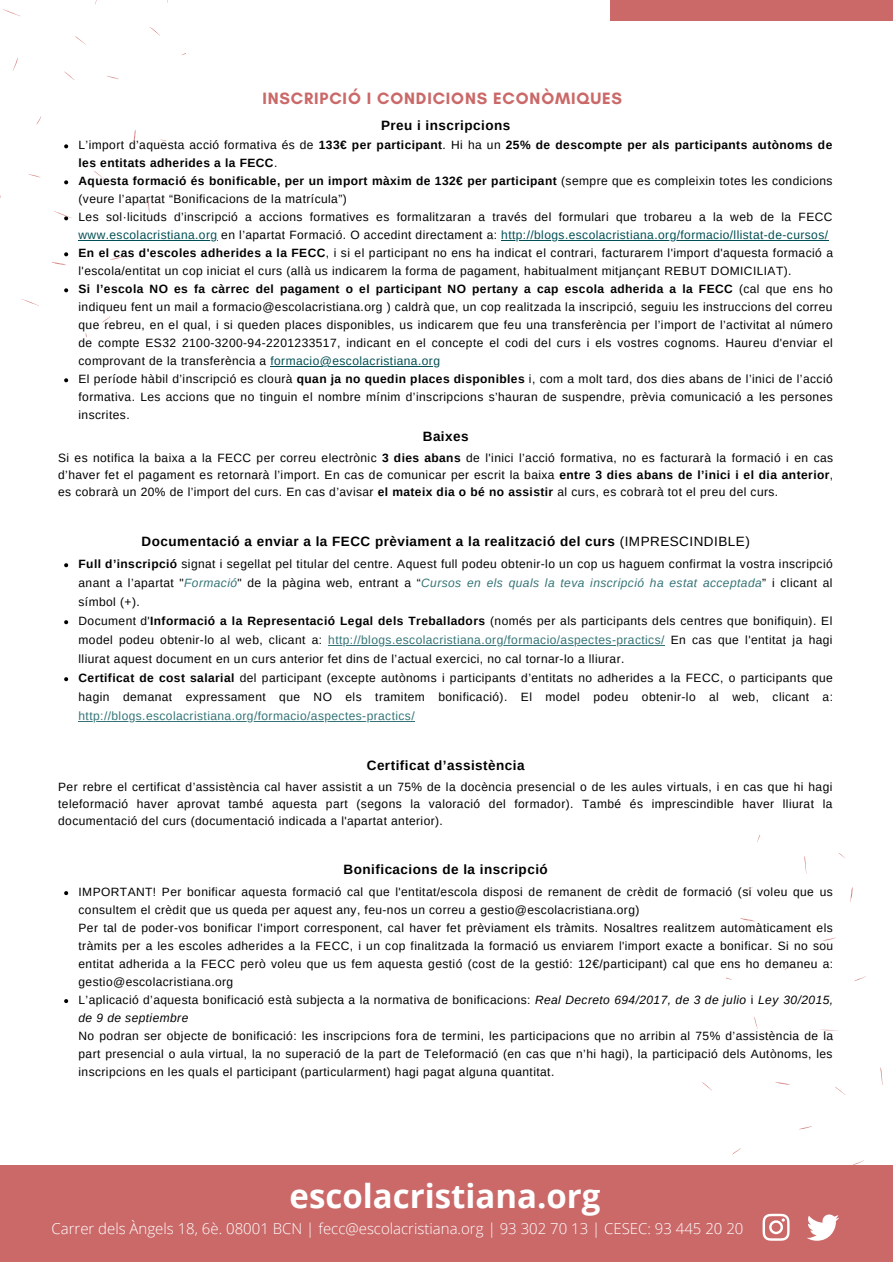
<style>
.page{position:relative;width:893px;height:1264px;background:#fff}
.page>*{position:absolute;margin:0;border:0;box-sizing:border-box;transform-origin:0 0}
.t1{font:700 33px "Open Sans";color:#fff}
.t2{font:700 16.8px "Glacial Indifference";letter-spacing:.05em;color:#cb6969}
.t3{font:300 15px "Open Sans";color:#fff}
.t4{font:700 13.5px "Arimo";letter-spacing:.035em;color:#000}
.t5{font:12px/18px "Arimo";letter-spacing:.035em;color:#000}
.t6{font:12px "Arimo";letter-spacing:.035em;color:#347476}
.s1{font-weight:700}
.s2{color:#004e53}
.s3{font-weight:400}
.s4{font-style:italic;color:#347476}
.s5{color:#347476}
.s6{font-style:italic}
</style>
<div class="page">
<svg style="left:740px;top:918px;width:14px;height:4px"></svg>
<svg style="left:850px;top:887px;width:3px;height:15px"></svg>
<svg style="left:804px;top:856px;width:3px;height:17px"></svg>
<svg style="left:823px;top:937px;width:12px;height:4px"></svg>
<svg style="left:820px;top:1029px;width:18px;height:2px"></svg>
<svg style="left:754px;top:1017px;width:4px;height:11px"></svg>
<svg style="left:702px;top:1082px;width:10px;height:8px"></svg>
<svg style="left:854px;top:976px;width:11px;height:5px"></svg>
<svg style="left:784px;top:964px;width:8px;height:6px"></svg>
<svg style="left:775px;top:1082px;width:14px;height:3px"></svg>
<svg style="left:880px;top:1067px;width:3px;height:17px"></svg>
<svg style="left:799px;top:1126px;width:13px;height:4px"></svg>
<svg style="left:853px;top:1160px;width:11px;height:5px"></svg>
<svg style="left:732px;top:1148px;width:8px;height:7px"></svg>
<svg style="left:835px;top:1086px;width:11px;height:9px"></svg>
<div style="left:0;top:1165px;width:892px;height:96px;background:#cb6969"></div>
<svg style="left:64px;top:144px;width:4px;height:4px"></svg>
<svg style="left:64px;top:180px;width:4px;height:4px"></svg>
<hr style="left:79px;top:240px;width:138px;height:1px;background:#004e53">
<hr style="left:501px;top:240px;width:327px;height:1px;background:#004e53">
<svg style="left:64px;top:288px;width:4px;height:4px"></svg>
<hr style="left:270px;top:366px;width:170px;height:1px;background:#004e53">
<svg style="left:64px;top:378px;width:4px;height:4px"></svg>
<svg style="left:64px;top:563px;width:4px;height:4px"></svg>
<svg style="left:64px;top:620px;width:4px;height:4px"></svg>
<hr style="left:328px;top:645px;width:336px;height:1px;background:#347476">
<svg style="left:64px;top:677px;width:4px;height:4px"></svg>
<hr style="left:79px;top:721px;width:336px;height:1px;background:#347476">
<svg style="left:64px;top:891px;width:4px;height:4px"></svg>
<svg style="left:64px;top:999px;width:4px;height:4px"></svg>
<div style="left:610px;top:0;width:282px;height:20px;background:#cb6969"></div>
<svg style="left:2px;top:9px;width:18px;height:7px"></svg>
<svg style="left:13px;top:58px;width:5px;height:13px"></svg>
<svg style="left:150px;top:27px;width:10px;height:9px"></svg>
<svg style="left:75px;top:36px;width:11px;height:9px"></svg>
<svg style="left:54px;top:211px;width:18px;height:9px"></svg>
<svg style="left:64px;top:71px;width:11px;height:9px"></svg>
<svg style="left:52px;top:252px;width:16px;height:14px"></svg>
<svg style="left:133px;top:130px;width:3px;height:15px"></svg>
<svg style="left:147px;top:199px;width:3px;height:14px"></svg>
<svg style="left:21px;top:299px;width:18px;height:7px"></svg>
<svg style="left:110px;top:256px;width:13px;height:4px"></svg>
<svg style="left:107px;top:76px;width:12px;height:3px"></svg>
<svg style="left:102px;top:316px;width:8px;height:7px"></svg>
<svg style="left:94px;top:171px;width:11px;height:8px"></svg>
<svg style="left:28px;top:174px;width:12px;height:3px"></svg>
<svg style="left:36px;top:116px;width:5px;height:9px"></svg>
<svg style="left:762px;top:1213px;width:27px;height:27px"></svg>
<svg style="left:807px;top:1214px;width:32px;height:26px"></svg>
<h2 class="t2" style="left:262px;top:88px;width:361px">INSCRIPCIÓ I CONDICIONS ECONÒMIQUES</h2>
<p class="t5" style="left:79px;top:136px;width:756px">L’import d’aquesta acció formativa és de <span class="s1">133€ per participant</span>. Hi ha un <span class="s1">25% de descompte per als participants autònoms de les entitats adherides a la FECC</span>.<br><span class="s1">Aquesta formació és bonificable, per un import màxim de 132€ per participant</span> (sempre que es compleixin totes les condicions (veure l’apartat “Bonificacions de la matrícula”)<br>Les sol·licituds d’inscripció a accions formatives es formalitzaran a través del formulari que trobareu a la web de la FECC <span class="s2">www.escolacristiana.org</span> en l’apartat Formació. O accedint directament a: <span class="s2">http://blogs.escolacristiana.org/formacio/llistat-de-cursos/ </span><span class="s1">En el cas d'escoles adherides a la FECC</span>, i si el participant no ens ha indicat el contrari, facturarem l'import d'aquesta formació a l'escola/entitat un cop iniciat el curs (allà us indicarem la forma de pagament, habitualment mitjançant REBUT DOMICILIAT).<br><span class="s1">Si l’escola NO es fa càrrec del pagament o el participant NO pertany a cap escola adherida a la FECC</span> (cal que ens ho indiqueu fent un mail a formacio@escolacristiana.org ) caldrà que, un cop realitzada la inscripció, seguiu les instruccions del correu que rebreu, en el qual, i si queden places disponibles, us indicarem que feu una transferència per l’import de l’activitat al número de compte ES32 2100-3200-94-2201233517, indicant en el concepte el codi del curs i els vostres cognoms. Haureu d'enviar el comprovant de la transferència a <span class="s2">formacio@escolacristiana.org<br></span>El període hàbil d’inscripció es clourà <span class="s1">quan ja no quedin places disponibles</span> i, com a molt tard, dos dies abans de l’inici de l’acció formativa. Les accions que no tinguin el nombre mínim d’inscripcions s’hauran de suspendre, prèvia comunicació a les persones inscrites.</p>
<p class="t4" style="left:381px;top:118px;width:131px">Preu i inscripcions</p>
<p class="t4" style="left:423px;top:429px;width:47px">Baixes</p>
<p class="t5" style="left:58px;top:449px;width:776px;line-height:17px;text-align:justify">Si es notifica la baixa a la FECC per correu electrònic <span class="s1">3 dies abans</span> de l'inici l’acció formativa, no es facturarà la formació i en cas d’haver fet el pagament es retornarà l’import. En cas de comunicar per escrit la baixa <span class="s1">entre 3 dies abans de l’inici i el dia anterior</span>, es cobrarà un 20% de l’import del curs. En cas d’avisar <span class="s1">el mateix dia o bé no assistir</span> al curs, es cobrarà tot el preu del curs.</p>
<p class="t4" style="left:142px;top:534px;width:609px">Documentació a enviar a la FECC prèviament a la realització del curs <span class="s3">(IMPRESCINDIBLE)</span></p>
<p class="t5" style="left:79px;top:554px;width:755px;line-height:19px"><span class="s1">Full d’inscripció</span> signat i segellat pel titular del centre. Aquest full podeu obtenir-lo un cop us haguem confirmat la vostra inscripció anant a l’apartat "<span class="s4">Formació</span>" de la pàgina web, entrant a “<span class="s4">Cursos en els quals la teva inscripció ha estat acceptada</span>” i clicant al símbol (+).<br>Document d'<span class="s1">Informació a la Representació Legal dels Treballadors</span> (només per als participants dels centres que bonifiquin). El model podeu obtenir-lo al web, clicant a: <span class="s5">http://blogs.escolacristiana.org/formacio/aspectes-practics/</span> En cas que l'entitat ja hagi lliurat aquest document en un curs anterior fet dins de l’actual exercici, no cal tornar-lo a lliurar.<br><span class="s1">Certificat de cost salarial</span> del participant (excepte autònoms i participants d’entitats no adherides a la FECC, o participants que hagin demanat expressament que NO els tramitem bonificació). El model podeu obtenir-lo al web, clicant a:</p>
<p class="t6" style="left:79px;top:709px;width:337px">http://blogs.escolacristiana.org/formacio/aspectes-practics/</p>
<p class="t4" style="left:367px;top:758px;width:159px">Certificat d’assistència</p>
<p class="t5" style="left:58px;top:778px;width:775px;line-height:17px;text-align:justify">Per rebre el certificat d’assistència cal haver assistit a un 75% de la docència presencial o de les aules virtuals, i en cas que hi hagi teleformació haver aprovat també aquesta part (segons la valoració del formador). També és imprescindible haver lliurat la documentació del curs (documentació indicada a l'apartat anterior).</p>
<p class="t4" style="left:343px;top:861px;width:206px">Bonificacions de la inscripció</p>
<p class="t5" style="left:79px;top:883px;width:755px">IMPORTANT! Per bonificar aquesta formació cal que l'entitat/escola disposi de remanent de crèdit de formació (si voleu que us consultem el crèdit que us queda per aquest any, feu-nos un correu a gestio@escolacristiana.org)</p>
<p class="t5" style="left:79px;top:918px;width:756px;text-align:justify">Per tal de poder-vos bonificar l'import corresponent, cal haver fet prèviament els tràmits. Nosaltres realitzem automàticament els tràmits per a les escoles adherides a la FECC, i un cop finalitzada la formació us enviarem l'import exacte a bonificar. Si no sou entitat adherida a la FECC però voleu que us fem aquesta gestió (cost de la gestió: 12€/participant) cal que ens ho demaneu a: gestio@escolacristiana.org</p>
<p class="t5" style="left:79px;top:990px;width:756px">L’aplicació d’aquesta bonificació està subjecta a la normativa de bonificacions: <span class="s6">Real Decreto 694/2017, de 3 de julio</span> i <span class="s6">Ley 30/2015, de 9 de septiembre</span></p>
<p class="t5" style="left:79px;top:1026px;width:756px;text-align:justify">No podran ser objecte de bonificació: les inscripcions fora de termini, les participacions que no arribin al 75% d’assistència de la part presencial o aula virtual, la no superació de la part de Teleformació (en cas que n’hi hagi), la participació dels Autònoms, les inscripcions en les quals el participant (particularment) hagi pagat alguna quantitat.</p>
<h1 class="t1" style="left:289px;top:1172px;width:312px">escolacristiana.org</h1>
<p class="t3" style="left:51px;top:1217px;width:693px">Carrer dels Àngels 18, 6è. 08001 BCN | fecc@escolacristiana.org | 93 302 70 13 | CESEC: 93 445 20 20</p>
</div>
